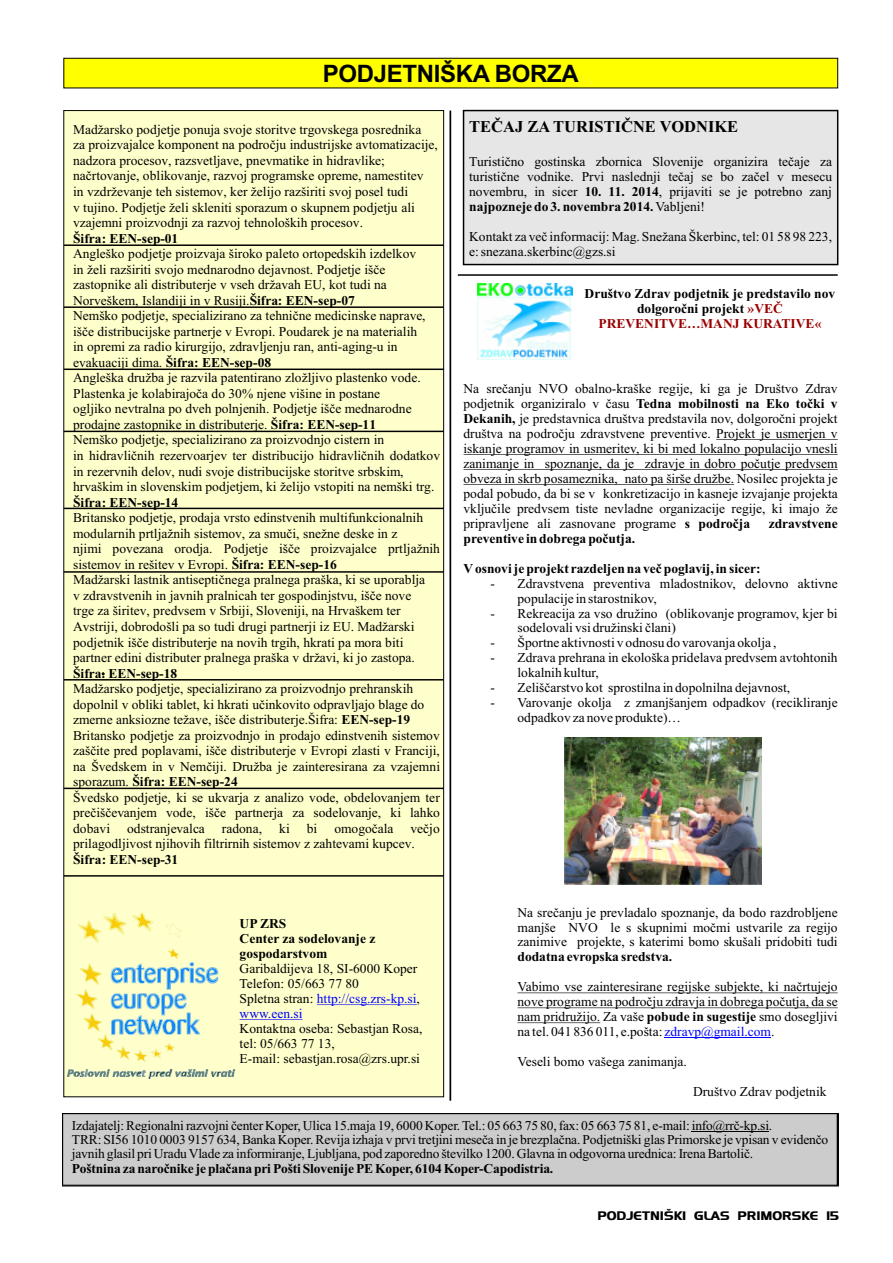
<style>
.page{position:relative;width:893px;height:1263px;background:#fff}
.page>*{position:absolute;margin:0;border:0;box-sizing:border-box;transform-origin:0 0}
.t1{font:700 24px "Arial";letter-spacing:-.015em;color:#000}
.t2{font:700 16.5px "Times New Roman";color:#000}
.t3{font:13.5px/15.6px "Times New Roman";color:#000}
.t4{font:700 13.5px/15px "Times New Roman";color:#000}
.t5{font:13.5px "Times New Roman";color:#00f}
.t6{font:700 12px "SLO Handel Gothic";color:#000}
.s1{font-weight:700}
.s2{color:#00f}
.s3{color:#900}
</style>
<div class="page">
<div style="left:63px;top:110px;width:381px;height:987px;background:#ffc"></div>
<div style="left:63px;top:1114px;width:775px;height:72px;background:#ccc"></div>
<svg style="left:63px;top:57px;width:776px;height:32px;background:#eeee0b"></svg>
<hr style="left:692px;top:1131px;width:77px;height:1px;background:#000">
<svg style="left:165px;top:923px;width:17px;height:14px"></svg>
<svg style="left:78px;top:912px;width:75px;height:31px;background:#fcf7ae"></svg>
<svg style="left:76px;top:949px;width:142px;height:113px;background:#dfedc9"></svg>
<svg style="left:67px;top:1069px;width:168px;height:10px;background:#c1ceb0"></svg>
<hr style="left:317px;top:1004px;width:100px;height:1px;background:#00f">
<hr style="left:240px;top:1019px;width:62px;height:1px;background:#00f">
<hr style="left:64px;top:875px;width:380px;height:2px;background:#000">
<hr style="left:449px;top:111px;width:2px;height:990px;background:#000">
<hr style="left:64px;top:306px;width:380px;height:2px;background:#000">
<hr style="left:64px;top:369px;width:380px;height:1px;background:#000">
<hr style="left:64px;top:244px;width:380px;height:2px;background:#000">
<hr style="left:458px;top:274px;width:380px;height:2px;background:#000">
<hr style="left:64px;top:788px;width:380px;height:1px;background:#000">
<hr style="left:64px;top:679px;width:380px;height:1px;background:#000">
<hr style="left:64px;top:571px;width:380px;height:2px;background:#000">
<hr style="left:64px;top:508px;width:380px;height:1px;background:#000">
<hr style="left:64px;top:431px;width:380px;height:1px;background:#000">
<div style="left:462px;top:109px;width:377px;height:157px;background:#e6e6e6"></div>
<hr style="left:716px;top:439px;width:122px;height:1px;background:#000">
<hr style="left:463px;top:454px;width:375px;height:1px;background:#000">
<hr style="left:463px;top:469px;width:375px;height:1px;background:#000">
<hr style="left:463px;top:484px;width:271px;height:1px;background:#000">
<hr style="left:517px;top:992px;width:321px;height:1px;background:#000">
<hr style="left:517px;top:1007px;width:321px;height:1px;background:#000">
<hr style="left:517px;top:1022px;width:83px;height:1px;background:#000">
<hr style="left:664px;top:1037px;width:107px;height:1px;background:#00f">
<img style="left:478px;top:283px;width:94px;height:76px">
<img style="left:565px;top:737px;width:196px;height:147px">
<h1 class="t1" style="left:323px;top:64px;width:258px">PODJETNIŠKA BORZA</h1>
<p class="t3" style="left:73px;top:123px;width:366px">Madžarsko podjetje ponuja svoje storitve trgovskega posrednika<br>za proizvajalce komponent na podroèju industrijske avtomatizacije, nadzora procesov, razsvetljave, pnevmatike in hidravlike; naèrtovanje, oblikovanje, razvoj programske opreme, namestitev<br>in vzdrževanje teh sistemov, ker želijo razširiti svoj posel tudi<br>v tujino. Podjetje želi skleniti sporazum o skupnem podjetju ali vzajemni proizvodnji za razvoj tehnoloških procesov.</p>
<p class="t4" style="left:73px;top:232px;width:107px">Šifra: EEN-sep-01</p>
<p class="t3" style="left:73px;top:247px;width:368px">Angleško podjetje proizvaja široko paleto ortopedskih izdelkov<br>in želi razširiti svojo mednarodno dejavnost. Podjetje išèe zastopnike ali distributerje v vseh državah EU, kot tudi na Norveškem, Islandiji in v Rusiji.<span class="s1">Šifra: EEN-sep-07<br></span>Nemško podjetje, specializirano za tehniène medicinske naprave, išèe distribucijske partnerje v Evropi. Poudarek je na materialih<br>in opremi za radio kirurgijo, zdravljenju ran, anti-aging-u in evakuaciji dima. <span class="s1">Šifra: EEN-sep-08<br></span>Angleška družba je razvila patentirano zložljivo plastenko vode.<br>Plastenka je kolabirajoèa do 30% njene višine in postane<br>ogljiko nevtralna po dveh polnjenih. Podjetje išèe mednarodne prodajne zastopnike in distributerje. <span class="s1">Šifra: EEN-sep-11<br></span>Nemško podjetje, specializirano za proizvodnjo cistern in<br>in hidravliènih rezervoarjev ter distribucijo hidravliènih dodatkov in rezervnih delov, nudi svoje distribucijske storitve srbskim, hrvaškim in slovenskim podjetjem, ki želijo vstopiti na nemški trg.</p>
<p class="t4" style="left:73px;top:496px;width:107px">Šifra: EEN-sep-14</p>
<p class="t3" style="left:73px;top:511px;width:368px">Britansko podjetje, prodaja vrsto edinstvenih multifunkcionalnih modularnih prtljažnih sistemov, za smuèi, snežne deske in z<br>njimi povezana orodja. Podjetje išèe proizvajalce prtljažnih sistemov in rešitev v Evropi. <span class="s1">Šifra: EEN-sep-16<br></span>Madžarski lastnik antiseptiènega pralnega praška, ki se uporablja<br>v zdravstvenih in javnih pralnicah ter gospodinjstvu, išèe nove<br>trge za širitev, predvsem v Srbiji, Sloveniji, na Hrvaškem ter Avstriji, dobrodošli pa so tudi drugi partnerji iz EU. Madžarski podjetnik išèe distributerje na novih trgih, hkrati pa mora biti partner edini distributer pralnega praška v državi, ki jo zastopa.</p>
<p class="t4" style="left:73px;top:667px;width:106px">Šifra. EEN-sep-18</p>
<p class="t3" style="left:73px;top:682px;width:368px">Madžarsko podjetje, specializirano za proizvodnjo prehranskih dopolnil v obliki tablet, ki hkrati uèinkovito odpravljajo blage do zmerne anksiozne težave, išèe distributerje.Šifra: <span class="s1">EEN-sep-19<br></span>Britansko podjetje za proizvodnjo in prodajo edinstvenih sistemov zašèite pred poplavami, išèe distributerje v Evropi zlasti v Franciji, na Švedskem in v Nemèiji. Družba je zainteresirana za vzajemni sporazum. <span class="s1">Šifra: EEN-sep-24<br></span>Švedsko podjetje, ki se ukvarja z analizo vode, obdelovanjem ter preèišèevanjem vode, išèe partnerja za sodelovanje, ki lahko dobavi</p>
<p class="t3" style="left:73px;top:822px;width:368px;text-indent:337px">veèjo prilagodljivost njihovih filtrirnih sistemov z zahtevami kupcev.</p>
<p class="t4" style="left:73px;top:854px;width:107px">Šifra: EEN-sep-31</p>
<p class="t3" style="left:127px;top:822px;width:79px">odstranjevalca</p>
<p class="t3" style="left:222px;top:822px;width:42px">radona,</p>
<p class="t3" style="left:279px;top:822px;width:12px">ki</p>
<p class="t3" style="left:307px;top:822px;width:12px">bi</p>
<p class="t3" style="left:334px;top:822px;width:61px">omogoèala</p>
<p class="t4" style="left:240px;top:918px;width:137px">UP ZRS<br>Center za sodelovanje z gospodarstvom</p>
<p class="t3" style="left:240px;top:962px;width:182px;line-height:15px">Garibaldijeva 18, SI-6000 Koper<br>Telefon: 05/663 77 80<br>Spletna stran: <span class="s2">http://csg.zrs-kp.si</span>,</p>
<p class="t3" style="left:240px;top:1022px;width:184px;line-height:15px">Kontaktna oseba: Sebastjan Rosa, tel: 05/663 77 13,<br>E-mail: sebastjan.rosa@zrs.upr.si</p>
<p class="t5" style="left:240px;top:1009px;width:64px">www.een.si</p>
<p class="t2" style="left:469px;top:121px;width:271px">TEÈAJ ZA TURISTIÈNE VODNIKE</p>
<p class="t3" style="left:469px;top:156px;width:364px;line-height:15px;text-align:justify">Turistièno gostinska zbornica Slovenije organizira teèaje za turistiène vodnike. Prvi naslednji teèaj se bo zaèel v mesecu novembru, in sicer <span class="s1">10. 11. 2014</span>, prijaviti se je potrebno zanj <span class="s1">najpozneje do 3. novembra 2014.</span> Vabljeni!</p>
<p class="t3" style="left:469px;top:230px;width:364px;line-height:15px">Kontakt za veè informacij: Mag. Snežana Škerbinc, tel: 01 58 98 223, e: snezana.skerbinc@gzs.si</p>
<p class="t4" style="left:585px;top:288px;width:252px;text-align:center">Društvo Zdrav podjetnik je predstavilo nov dolgoroèni projekt <span class="s3">»VEÈ<br>PREVENITVE…MANJ KURATIVE«</span></p>
<p class="t3" style="left:463px;top:382px;width:376px;line-height:15px;text-align:justify">Na sreèanju NVO obalno-kraške regije, ki ga je Društvo Zdrav podjetnik organiziralo v èasu <span class="s1">Tedna mobilnosti na Eko toèki v Dekanih,</span> je predstavnica društva predstavila nov, dolgoroèni projekt društva na podroèju zdravstvene preventive. Projekt je usmerjen v iskanje programov in usmeritev, ki bi med lokalno populacijo vnesli zanimanje in spoznanje, da je zdravje in dobro poèutje predvsem obveza in skrb posameznika, nato pa širše družbe. Nosilec projekta je podal pobudo, da bi se v konkretizacijo in kasneje izvajanje projekta vkljuèile predvsem tiste nevladne organizacije regije, ki imajo že pripravljene ali zasnovane programe <span class="s1">s podroèja</span></p>
<p class="t4" style="left:769px;top:517px;width:70px">zdravstvene</p>
<p class="t4" style="left:463px;top:532px;width:173px">preventive in dobrega poèutja.</p>
<p class="t4" style="left:463px;top:562px;width:299px">Vosnovi je projekt razdeljen na veè poglavij, in sicer:</p>
<p class="t3" style="left:517px;top:577px;width:322px;line-height:15px;text-indent:-27px">- Zdravstvena preventiva mladostnikov, delovno aktivne populacije in starostnikov,</p>
<p class="t3" style="left:517px;top:607px;width:322px;line-height:15px;text-indent:-27px">- Rekreacija za vso družino (oblikovanje programov, kjer bi sodelovali vsi družinski èlani)</p>
<p class="t3" style="left:490px;top:636px;width:288px">- Športne aktivnosti v odnosu do varovanja okolja ,</p>
<p class="t3" style="left:517px;top:652px;width:322px;line-height:15px;text-indent:-27px">- Zdrava prehrana in ekološka pridelava predvsem avtohtonih lokalnih kultur,</p>
<p class="t3" style="left:490px;top:681px;width:301px">- Zelišèarstvo kot sprostilna in dopolnilna dejavnost,</p>
<p class="t3" style="left:517px;top:696px;width:322px;line-height:15px;text-indent:-27px">- Varovanje okolja z zmanjšanjem odpadkov (recikliranje odpadkov za nove produkte)…</p>
<p class="t3" style="left:517px;top:906px;width:322px;line-height:15px;text-align:justify">Na sreèanju je prevladalo spoznanje, da bodo razdrobljene manjše NVO le s skupnimi moèmi ustvarile za regijo zanimive projekte, s katerimi bomo skušali pridobiti tudi</p>
<p class="t4" style="left:517px;top:951px;width:156px">dodatna evropska sredstva.</p>
<p class="t3" style="left:517px;top:981px;width:322px;line-height:15px;text-align:justify">Vabimo vse zainteresirane regijske subjekte, ki naèrtujejo nove programe na podroèju zdravja in dobrega poèutja, da se nam pridružijo. Za vaše <span class="s1">pobude in sugestije</span> smo dosegljivi na tel. 041 836 011, e.pošta:<span class="s2">zdravp@gmail.com</span>.</p>
<p class="t3" style="left:517px;top:1055px;width:171px">Veseli bomo vašega zanimanja.</p>
<p class="t3" style="left:693px;top:1085px;width:135px">Društvo Zdrav podjetnik</p>
<p class="t3" style="left:72px;top:1119px;width:758px;line-height:14.2px">Izdajatelj: Regionalni razvojni center Koper, Ulica 15.maja 19, 6000 Koper. Tel.: 05 663 75 80, fax: 05 663 75 81, e-mail: info@rrc-kp.si.<br>TRR: SI56 1010 0003 9157 634, Banka Koper. Revija izhaja v prvi tretjini meseca in je brezplaèna. Podjetniški glas Primorske je vpisan v evidenco javnih glasil pri Uradu Vlade za informiranje, Ljubljana, pod zaporedno številko 1200. Glavna in odgovorna urednica: Irena Bartoliè.</p>
<p class="t4" style="left:72px;top:1162px;width:483px">Poštnina za naroènike je plaèana pri Pošti Slovenije PE Koper, 6104 Koper-Capodistria.</p>
<p class="t6" style="left:597px;top:1211px;width:243px">PODJETNI[KI GLAS PRIMORSKE 15</p>
</div>
